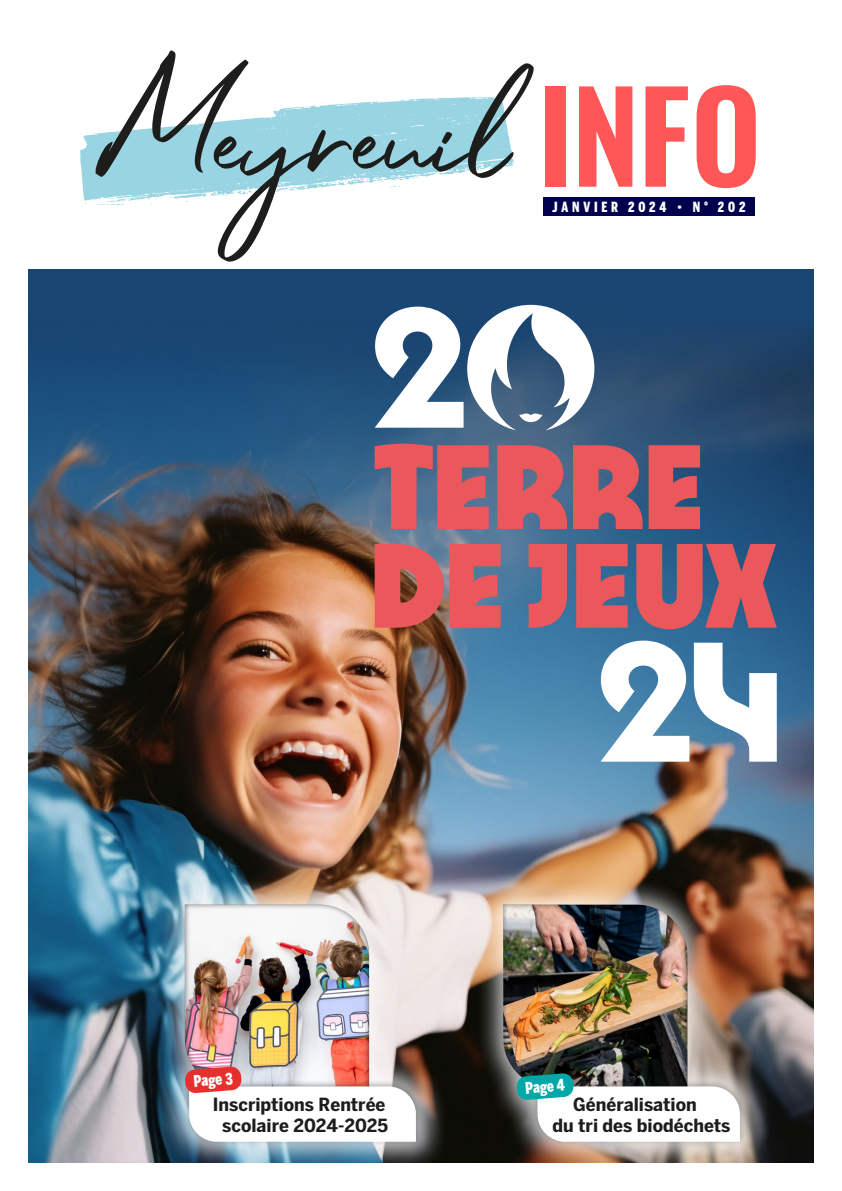
<style>
.page{position:relative;width:842px;height:1191px;background:#fff}
.page>*{position:absolute;margin:0;border:0;box-sizing:border-box;transform-origin:0 0}
.texte_courant{font:170.4px "Belgium Catherine";color:#1d1d1b;scale:1.11 1}
.texte_courant-2{font:600 123.8px "Oswald";color:#ff5757}
.t1{font:700 condensed 18px/21px "Benton Sans";color:#1d1d1b;scale:1.11 1}
.t2{font:900 extra-condensed 16px "Benton Sans";color:#fff}
.t3{font:900 extra-condensed 13.9px "Benton Sans";letter-spacing:.275em;color:#fff}
</style>
<div class="page">
<div style="left:28px;top:269px;width:786px;height:893px;background:#1a4673"></div>
<img style="left:28px;top:336px;width:786px;height:826px">
<svg style="left:375px;top:305px;width:219px;height:125px"></svg>
<svg style="left:600px;top:640px;width:177px;height:121px;background:#afc5d5"></svg>
<svg style="left:375px;top:444px;width:114px;height:85px;background:#bb606c"></svg>
<svg style="left:497px;top:445px;width:70px;height:84px;background:#cc5c65"></svg>
<svg style="left:573px;top:445px;width:70px;height:84px;background:#c85963"></svg>
<svg style="left:649px;top:445px;width:51px;height:84px;background:#d1575e"></svg>
<svg style="left:375px;top:544px;width:126px;height:83px;background:#d05c5f"></svg>
<svg style="left:529px;top:544px;width:38px;height:83px;background:#c85e68"></svg>
<svg style="left:576px;top:544px;width:52px;height:83px;background:#d25a62"></svg>
<svg style="left:636px;top:544px;width:141px;height:85px;background:#b55a68"></svg>
<svg style="left:80px;top:97px;width:434px;height:104px;fill:#98d4e2"></svg>
<svg style="left:411px;top:176px;width:13px;height:3px"></svg>
<svg style="left:373px;top:179px;width:10px;height:4px"></svg>
<svg style="left:325px;top:179px;width:40px;height:6px"></svg>
<svg style="left:223px;top:186px;width:73px;height:10px"></svg>
<svg style="left:390px;top:186px;width:10px;height:2px"></svg>
<svg style="left:97px;top:198px;width:39px;height:7px"></svg>
<svg style="left:149px;top:198px;width:7px;height:6px"></svg>
<svg style="left:169px;top:193px;width:41px;height:9px"></svg>
<div style="left:476px;top:877px;width:295px;height:295px;background:#fff;opacity:.75"></div>
<div style="left:494px;top:896px;width:202px;height:193px;background:#1d1d1b;opacity:.75"></div>
<div style="left:532px;top:1079px;width:213px;height:66px;background:#1d1d1b;opacity:.32"></div>
<img style="left:503px;top:904px;width:237px;height:237px">
<div style="left:158px;top:877px;width:289px;height:295px;background:#fff;opacity:.75"></div>
<div style="left:175px;top:897px;width:203px;height:192px;background:#1d1d1b;opacity:.75"></div>
<div style="left:184px;top:1079px;width:237px;height:66px;background:#1d1d1b;opacity:.32"></div>
<img style="left:185px;top:904px;width:231px;height:237px">
<div style="left:543px;top:197px;width:212px;height:19px;background:#00004d"></div>
<p class="texte_courant" style="left:96px;top:33px;width:377px">Meyreuil</p>
<p class="texte_courant-2" style="left:538px;top:26px;width:226px">INFO</p>
<p class="t3" style="left:552px;top:198px;width:195px">JANVIER 2024 • N° 202</p>
<p class="t2" style="left:193px;top:1071px;width:41px;rotate:-4deg">Page 3</p>
<p class="t1" style="left:213px;top:1093px;width:159px;text-align:center">Inscriptions Rentrée scolaire 2024-2025</p>
<p class="t2" style="left:525px;top:1078px;width:41px;rotate:-4deg">Page 4</p>
<p class="t1" style="left:552px;top:1093px;width:162px;text-indent:21px">Généralisation<br>du tri des biodéchets</p>
</div>
